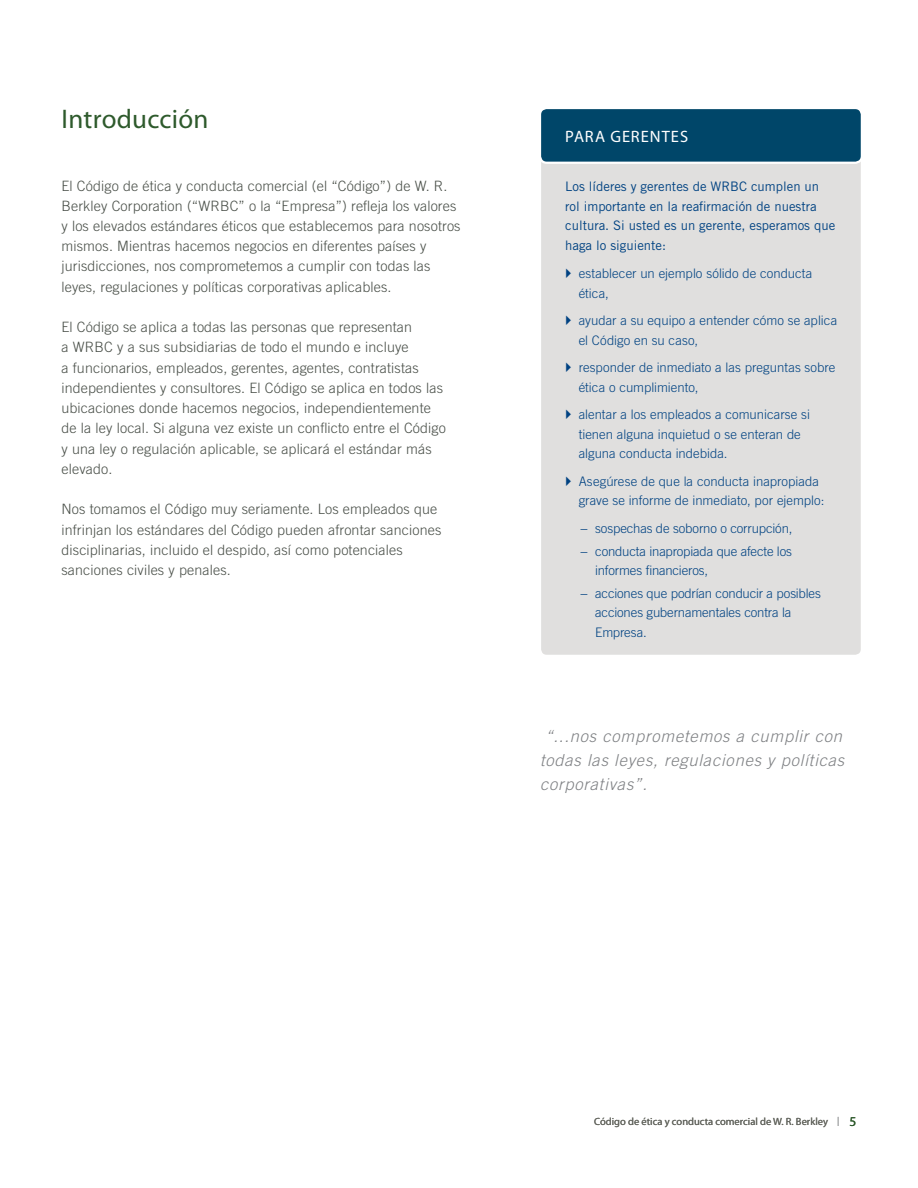
<style>
.page{position:relative;width:918px;height:1188px;background:#fff}
.page>*{position:absolute;margin:0;border:0;box-sizing:border-box;transform-origin:0 0}
.t1{font:27px "Myriad Pro";letter-spacing:.01em;color:#2e5a2c}
.t2{font:italic 300 16.5px/24px "Trade Gothic LT";letter-spacing:.05em;color:#7e8083}
.t3{font:16.5px "Myriad Pro";letter-spacing:.06em;color:#fff}
.t4{font:300 14.25px/20.2px "Trade Gothic LT";letter-spacing:.01em;color:#484e47}
.t5{font:300 13.2px/19.5px "Trade Gothic LT";color:#004282}
.t6{font:13.2px/19.5px "Trade Gothic LT";color:#004282}
.t7{font:10.5px "Myriad Pro";color:#63655e}
.s1{font-size:13.5px;color:#b2b3b4}
.s2{font-size:13.5px;color:#2e5a2c}
</style>
<div class="page">
<div style="left:540px;top:137px;width:322px;height:519px;background:#e0dfde;border-radius:7px"></div>
<div style="left:539px;top:136px;width:324px;height:521px;border:2px solid #fff;border-radius:7px"></div>
<div style="left:540px;top:108px;width:322px;height:55px;background:#004669;border-radius:7px"></div>
<div style="left:539px;top:107px;width:324px;height:57px;border:2px solid #fff;border-radius:7px"></div>
<h1 class="t1" style="left:62px;top:103px;width:149px">Introducción</h1>
<p class="t4" style="left:62px;top:175px;width:401px">El Código de ética y conducta comercial (el “Código”) de W. R.<br>Berkley Corporation (“WRBC” o la “Empresa”) refleja los valores y los elevados estándares éticos que establecemos para nosotros mismos. Mientras hacemos negocios en diferentes países y jurisdicciones, nos comprometemos a cumplir con todas las leyes, regulaciones y políticas corporativas aplicables.</p>
<p class="t4" style="left:62px;top:317px;width:386px">El Código se aplica a todas las personas que representan<br>a WRBC y a sus subsidiarias de todo el mundo e incluye<br>a funcionarios, empleados, gerentes, agentes, contratistas independientes y consultores. El Código se aplica en todos las ubicaciones donde hacemos negocios, independientemente de la ley local. Si alguna vez existe un conflicto entre el Código y una ley o regulación aplicable, se aplicará el estándar más elevado.</p>
<p class="t4" style="left:62px;top:499px;width:381px">Nos tomamos el Código muy seriamente. Los empleados que infrinjan los estándares del Código pueden afrontar sanciones disciplinarias, incluido el despido, así como potenciales sanciones civiles y penales.</p>
<p class="t3" style="left:565px;top:126px;width:20px">Para</p>
<p class="t3" style="left:610px;top:126px;width:61px">gerentes</p>
<p class="t6" style="left:565px;top:176px;width:272px">Los líderes y gerentes de WRBC cumplen un rol importante en la reafirmación de nuestra cultura. Si usted es un gerente, esperamos que haga lo siguiente:</p>
<p class="t5" style="left:579px;top:263px;width:235px">establecer un ejemplo sólido de conducta ética,</p>
<p class="t5" style="left:579px;top:311px;width:260px">ayudar a su equipo a entender cómo se aplica el Código en su caso,</p>
<p class="t5" style="left:579px;top:358px;width:258px">responder de inmediato a las preguntas sobre ética o cumplimiento,</p>
<p class="t5" style="left:579px;top:405px;width:233px">alentar a los empleados a comunicarse si tienen alguna inquietud o se enteran de alguna conducta indebida.</p>
<p class="t5" style="left:579px;top:471px;width:247px">Asegúrese de que la conducta inapropiada grave se informe de inmediato, por ejemplo:</p>
<p class="t5" style="left:580px;top:517px;width:214px;line-height:22.5px">− sospechas de soborno o corrupción, − conducta inapropiada que afecte los</p>
<p class="t5" style="left:580px;top:559px;width:242px;line-height:22.5px;text-indent:15px">informes financieros,<br>− acciones que podrían conducir a posibles</p>
<p class="t5" style="left:595px;top:602px;width:198px">acciones gubernamentales contra la<br>Empresa.</p>
<p class="t2" style="left:540px;top:724px;width:306px;text-indent:5px">“...nos comprometemos a cumplir con todas las leyes, regulaciones y políticas corporativas”.</p>
<p class="t7" style="left:594px;top:1115px;width:264px">Código de ética y conducta comercial de W. R. Berkley <span class="s1">I</span> <span class="s2">5</span></p>
</div>
